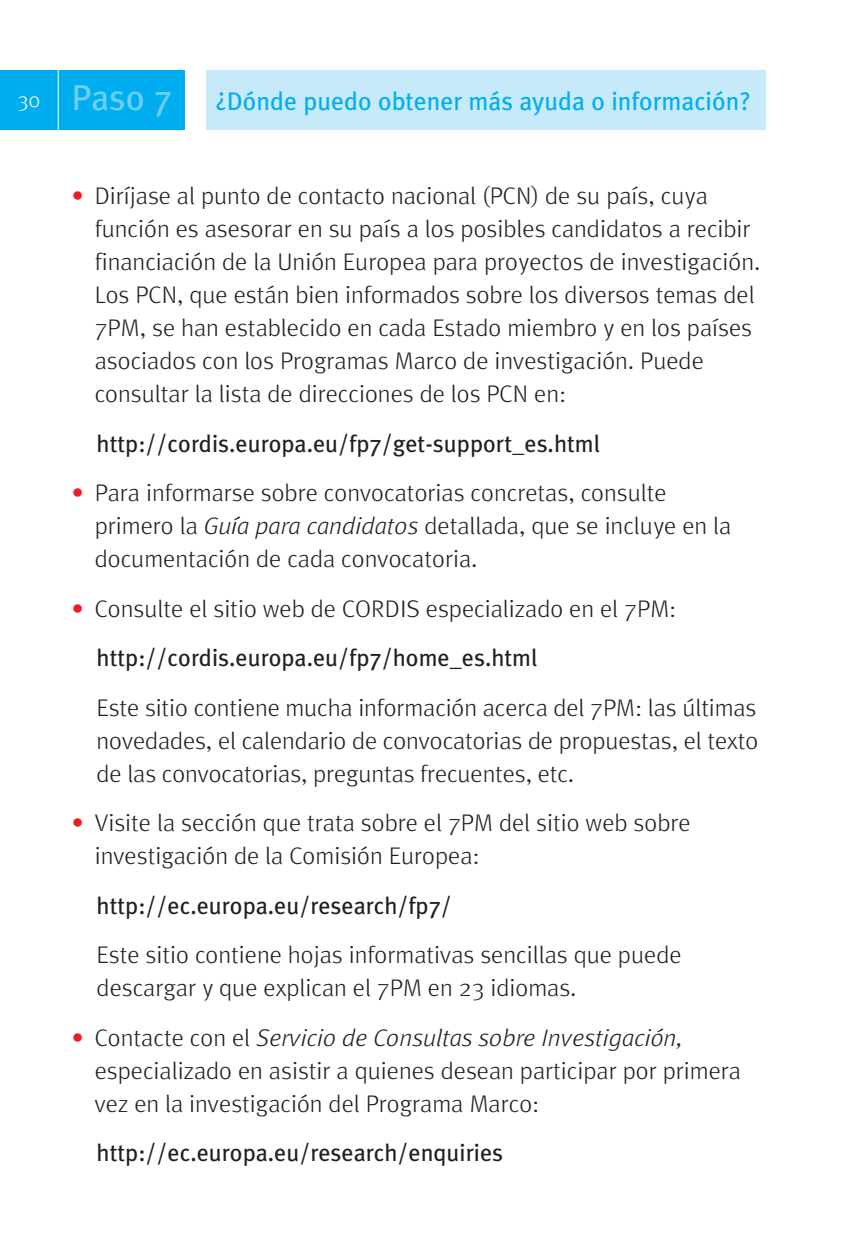
<style>
.page{position:relative;width:851px;height:1259px;background:#fff}
.page>*{position:absolute;margin:0;border:0;box-sizing:border-box;transform-origin:0 0}
.t1{font:25.5px "Meta Plus";color:#00aeef}
.t2{font:300 24px/33px "Meta";color:#231f20}
.t3{font:24px "Meta Plus";color:#231f20}
.t4{font:300 21px "Meta";color:#fff}
.s1{font-size:36px;color:#6bcff6}
.s2{font-family:"Meta Plus";font-weight:400;font-style:italic;color:#ee1d23}
.s3{font-style:italic}
</style>
<div class="page">
<div style="left:206px;top:70px;width:559px;height:60px;background:#c6eafa"></div>
<div style="left:0;top:70px;width:185px;height:60px;background:#00aeef"></div>
<hr style="left:58px;top:61px;width:1px;height:85px;background:#fff">
<p class="t4" style="left:18px;top:92px;width:24px">30</p>
<p class="t1" style="left:72px;top:91px;width:680px"><span class="s1">Paso 7</span> ¿Dónde puedo obtener más ayuda o información?</p>
<p class="t2" style="left:95px;top:181px;width:667px;text-indent:-24px"><span class="s2">•</span> Diríjase al punto de contacto nacional (PCN) de su país, cuya función es asesorar en su país a los posibles candidatos a recibir financiación de la Unión Europea para proyectos de investigación.<br>Los PCN, que están bien informados sobre los diversos temas del 7PM, se han establecido en cada Estado miembro y en los países asociados con los Programas Marco de investigación. Puede consultar la lista de direcciones de los PCN en:</p>
<p class="t3" style="left:97px;top:434px;width:505px">http://cordis.europa.eu/fp7/get-support_es.html</p>
<p class="t2" style="left:95px;top:478px;width:638px;text-indent:-24px"><span class="s2">•</span> Para informarse sobre convocatorias concretas, consulte primero la <span class="s3">Guía para candidatos</span> detallada, que se incluye en la documentación de cada convocatoria.</p>
<p class="t2" style="left:71px;top:594px;width:607px"><span class="s2">•</span> Consulte el sitio web de CORDIS especializado en el 7PM:</p>
<p class="t3" style="left:97px;top:648px;width:442px">http://cordis.europa.eu/fp7/home_es.html</p>
<p class="t2" style="left:97px;top:693px;width:663px;text-align:justify">Este sitio contiene mucha información acerca del 7PM: las últimas novedades, el calendario de convocatorias de propuestas, el texto de las convocatorias, preguntas frecuentes, etc.</p>
<p class="t2" style="left:95px;top:808px;width:597px;text-indent:-24px"><span class="s2">•</span> Visite la sección que trata sobre el 7PM del sitio web sobre investigación de la Comisión Europea:</p>
<p class="t3" style="left:97px;top:896px;width:357px">http://ec.europa.eu/research/fp7/</p>
<p class="t2" style="left:97px;top:940px;width:586px">Este sitio contiene hojas informativas sencillas que puede descargar y que explican el 7PM en 23 idiomas.</p>
<p class="t2" style="left:95px;top:1023px;width:647px;text-indent:-24px"><span class="s2">•</span> Contacte con el <span class="s3">Servicio de Consultas sobre Investigación, </span>especializado en asistir a quienes desean participar por primera vez en la investigación del Programa Marco:</p>
<p class="t3" style="left:97px;top:1143px;width:408px">http://ec.europa.eu/research/enquiries</p>
</div>
